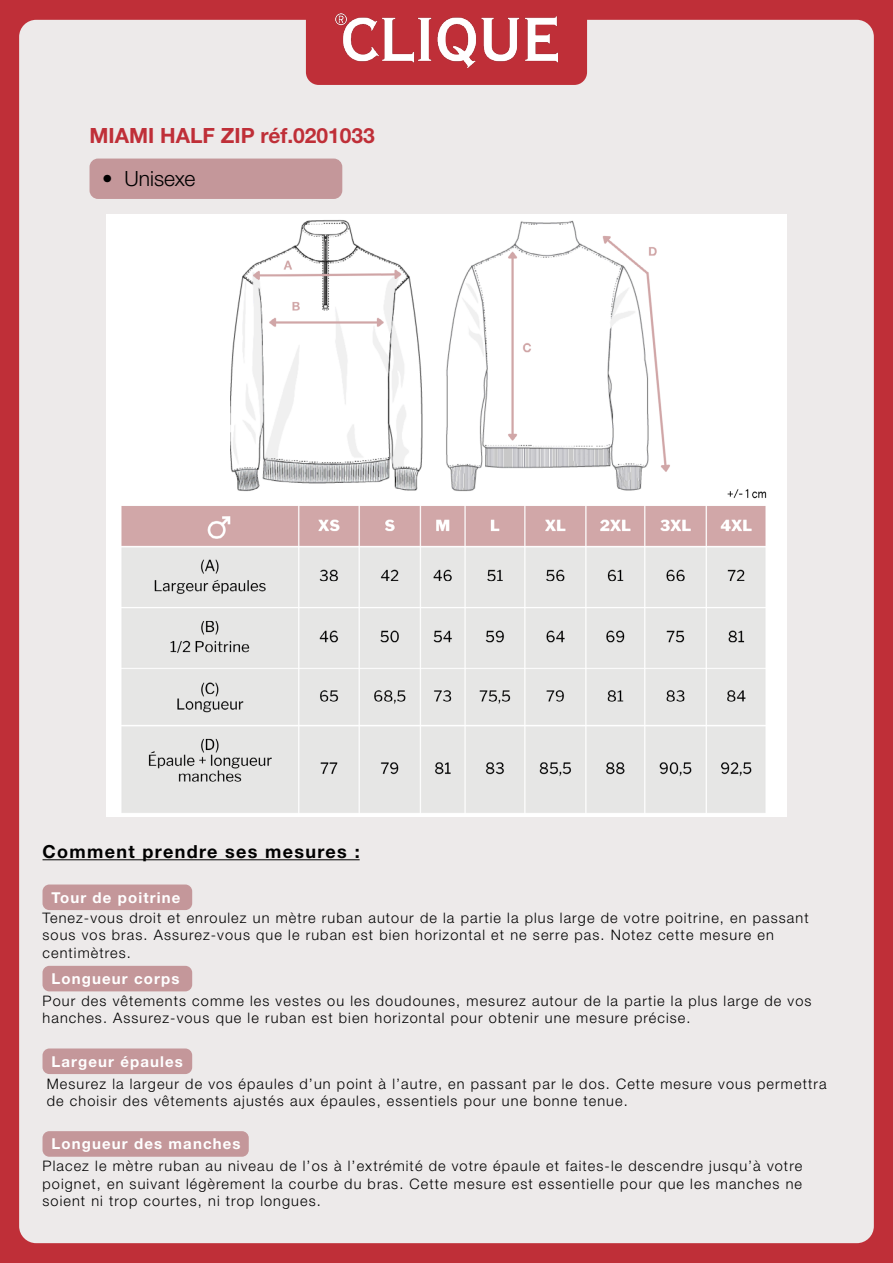
<style>
.page{position:relative;width:893px;height:1263px;background:#bf2f38}
.page>*{position:absolute;margin:0;border:0;box-sizing:border-box;transform-origin:0 0}
.t1{font:700 21px "Helvetica Neue LT Std";color:#bf2f38}
.t2{font:300 21px "Helvetica Neue LTW1 G";color:#000}
.t3{font:700 18px "Helvetica Neue LT Std";letter-spacing:.075em;color:#000}
.t4{font:700 15px "Helvetica Neue LT Std";letter-spacing:.075em;color:#fff}
.t5{font:300 14.55px/17.4px "Helvetica Neue LT Std";letter-spacing:.075em;color:#000}
</style>
<div class="page">
<div style="left:19px;top:20px;width:855px;height:1223px;background:#edeaea;border-radius:17px"></div>
<img style="left:106px;top:215px;width:681px;height:601px">
<div style="left:306px;top:0;width:281px;height:85px;background:#bf2f38"></div>
<img style="left:336px;top:14px;width:221px;height:53px">
<div style="left:90px;top:159px;width:252px;height:40px;background:#c4979a;border-radius:9px"></div>
<div style="left:43px;top:884px;width:149px;height:26px;background:#c4979a;border-radius:7px"></div>
<div style="left:43px;top:966px;width:149px;height:25px;background:#c4979a;border-radius:7px"></div>
<div style="left:43px;top:1048px;width:149px;height:26px;background:#c4979a;border-radius:7px"></div>
<div style="left:43px;top:1131px;width:206px;height:26px;background:#c4979a;border-radius:7px"></div>
<hr style="left:43px;top:859px;width:317px;height:1px;background:#000">
<p class="t1" style="left:90px;top:122px;width:287px">MIAMI HALF ZIP réf.0201033</p>
<p class="t2" style="left:102px;top:166px;width:95px">• Unisexe</p>
<p class="t3" style="left:43px;top:840px;width:319px">Comment prendre ses mesures :</p>
<p class="t4" style="left:51px;top:888px;width:131px">Tour de poitrine</p>
<p class="t5" style="left:43px;top:909px;width:768px">Tenez-vous droit et enroulez un mètre ruban autour de la partie la plus large de votre poitrine, en passant sous vos bras. Assurez-vous que le ruban est bien horizontal et ne serre pas. Notez cette mesure en centimètres.</p>
<p class="t4" style="left:51px;top:969px;width:129px">Longueur corps</p>
<p class="t5" style="left:43px;top:992px;width:770px">Pour des vêtements comme les vestes ou les doudounes, mesurez autour de la partie la plus large de vos hanches. Assurez-vous que le ruban est bien horizontal pour obtenir une mesure précise.</p>
<p class="t4" style="left:51px;top:1052px;width:133px">Largeur épaules</p>
<p class="t5" style="left:47px;top:1074px;width:781px">Mesurez la largeur de vos épaules d’un point à l’autre, en passant par le dos. Cette mesure vous permettra de choisir des vêtements ajustés aux épaules, essentiels pour une bonne tenue.</p>
<p class="t4" style="left:51px;top:1135px;width:191px">Longueur des manches</p>
<p class="t5" style="left:43px;top:1157px;width:761px;text-align:justify">Placez le mètre ruban au niveau de l’os à l’extrémité de votre épaule et faites-le descendre jusqu’à votre poignet, en suivant légèrement la courbe du bras. Cette mesure est essentielle pour que les manches ne soient ni trop courtes, ni trop longues.</p>
</div>
